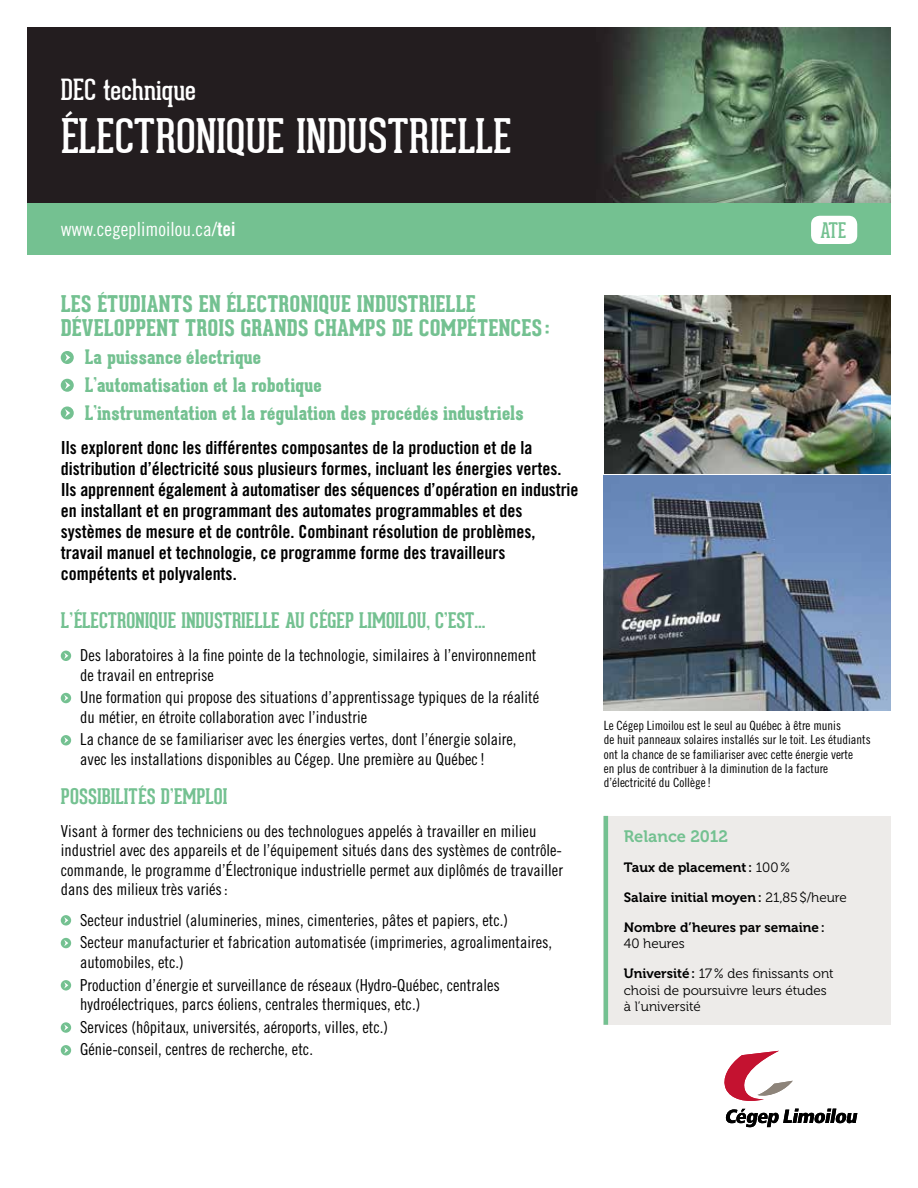
<style>
.page{position:relative;width:918px;height:1188px;background:#fff}
.page>*{position:absolute;margin:0;border:0;box-sizing:border-box;transform-origin:0 0}
.t1{font:46.5px "Geared Slab";color:#fff}
.t2{font:28.5px "Geared Slab";color:#fff}
.t3{font:800 22.5px/24px "Geared Slab";color:#74c191}
.t4{font:700 21px "Geared Slab";color:#74c191}
.t5{font:21px "Geared Slab";color:#74c191}
.t6{font:800 19.5px/27.8px "Geared Slab";color:#74c191}
.t7{font:19.5px "Trade Gothic LT Std Cn 18";color:#fff}
.t8{font:18px/21px "Trade Gothic LT Std Bd Cn 20";color:#000}
.t9{font:16.5px/19.5px "Trade Gothic LT Std Cn 18";color:#000}
.t10{font:16.5px "Museo 700";color:#74c191}
.t11{font:13.5px/16.5px "Museo 300";color:#000}
.t12{font:13.5px "Museo 700";color:#000}
.t13{font:12.75px/14.2px "Trade Gothic LT Std Cn 18";color:#000}
.s1{font-family:"Trade Gothic LT Std Bd Cn 20"}
.s2{font-family:"Museo 300"}
.s3{font-family:"Museo 700"}
</style>
<div class="page">
<img style="left:27px;top:27px;width:864px;height:176px">
<div style="left:61px;top:351px;width:13px;height:13px;background:#74c191;border-radius:50%"></div>
<svg style="left:65px;top:354px;width:5px;height:7px"></svg>
<div style="left:61px;top:379px;width:13px;height:13px;background:#74c191;border-radius:50%"></div>
<svg style="left:65px;top:381px;width:5px;height:8px"></svg>
<div style="left:61px;top:406px;width:13px;height:14px;background:#74c191;border-radius:50%"></div>
<svg style="left:65px;top:409px;width:5px;height:8px"></svg>
<div style="left:61px;top:651px;width:10px;height:10px;background:#74c191;border-radius:50%"></div>
<svg style="left:64px;top:653px;width:4px;height:6px"></svg>
<div style="left:61px;top:693px;width:10px;height:10px;background:#74c191;border-radius:50%"></div>
<svg style="left:64px;top:695px;width:4px;height:6px"></svg>
<div style="left:61px;top:735px;width:10px;height:10px;background:#74c191;border-radius:50%"></div>
<svg style="left:64px;top:737px;width:4px;height:6px"></svg>
<div style="left:61px;top:915px;width:10px;height:11px;background:#74c191;border-radius:50%"></div>
<svg style="left:64px;top:917px;width:4px;height:6px"></svg>
<div style="left:61px;top:938px;width:10px;height:10px;background:#74c191;border-radius:50%"></div>
<svg style="left:64px;top:940px;width:4px;height:6px"></svg>
<div style="left:61px;top:980px;width:10px;height:11px;background:#74c191;border-radius:50%"></div>
<svg style="left:64px;top:982px;width:4px;height:6px"></svg>
<div style="left:61px;top:1022px;width:10px;height:11px;background:#74c191;border-radius:50%"></div>
<svg style="left:64px;top:1024px;width:4px;height:7px"></svg>
<div style="left:61px;top:1045px;width:10px;height:10px;background:#74c191;border-radius:50%"></div>
<svg style="left:64px;top:1047px;width:4px;height:6px"></svg>
<svg style="left:724px;top:1051px;width:69px;height:50px"></svg>
<svg style="left:725px;top:1109px;width:132px;height:18px"></svg>
<img style="left:604px;top:476px;width:287px;height:235px">
<img style="left:604px;top:295px;width:287px;height:179px">
<div style="left:604px;top:816px;width:287px;height:209px;background:#edebe9"></div>
<hr style="left:604px;top:816px;width:4px;height:209px;background:#74c191">
<div style="left:27px;top:203px;width:864px;height:52px;background:#74c191"></div>
<div style="left:811px;top:216px;width:46px;height:28px;background:#fff;border-radius:9px"></div>
<h2 class="t2" style="left:61px;top:73px;width:137px">DEC technique</h2>
<h1 class="t1" style="left:61px;top:109px;width:453px">ÉLECTRONIQUE INDUSTRIELLE</h1>
<p class="t7" style="left:61px;top:217px;width:176px">www.cegeplimoilou.ca/<span class="s1">tei</span></p>
<p class="t5" style="left:820px;top:218px;width:28px">ATE</p>
<h3 class="t3" style="left:61px;top:293px;width:490px">Les étudiants en Électronique industrielle développent trois grands champs de compétences :</h3>
<p class="t6" style="left:85px;top:344px;width:440px">La puissance électrique<br>L’automatisation et la robotique<br>L’instrumentation et la régulation des procédés industriels</p>
<p class="t8" style="left:61px;top:437px;width:519px">Ils explorent donc les différentes composantes de la production et de la distribution d’électricité sous plusieurs formes, incluant les énergies vertes.<br>Ils apprennent également à automatiser des séquences d’opération en industrie en installant et en programmant des automates programmables et des systèmes de mesure et de contrôle. Combinant résolution de problèmes, travail manuel et technologie, ce programme forme des travailleurs compétents et polyvalents.</p>
<p class="t4" style="left:61px;top:607px;width:426px">L’ÉLECTRONIQUE INDUSTRIELLE AU CÉGEP LIMOILOU, C’EST...</p>
<p class="t9" style="left:80px;top:645px;width:458px">Des laboratoires à la fine pointe de la technologie, similaires à l’environnement de travail en entreprise</p>
<p class="t9" style="left:80px;top:687px;width:461px">Une formation qui propose des situations d’apprentissage typiques de la réalité du métier, en étroite collaboration avec l’industrie</p>
<p class="t9" style="left:80px;top:730px;width:438px">La chance de se familiariser avec les énergies vertes, dont l’énergie solaire, avec les installations disponibles au Cégep. Une première au Québec!</p>
<p class="t4" style="left:61px;top:783px;width:168px">POSSIBILITÉS D’EMPLOI</p>
<p class="t9" style="left:61px;top:821px;width:504px">Visant à former des techniciens ou des technologues appelés à travailler en milieu industriel avec des appareils et de l’équipement situés dans des systèmes de contrôle&shy;commande, le programme d’Électronique industrielle permet aux diplômés de travailler dans des milieux très variés:</p>
<p class="t9" style="left:80px;top:908px;width:473px;line-height:22.8px">Secteur industriel (alumineries, mines, cimenteries, pâtes et papiers, etc.)<br>Secteur manufacturier et fabrication automatisée (imprimeries, agroalimentaires,</p>
<p class="t9" style="left:80px;top:950px;width:421px;line-height:22.8px">automobiles, etc.)<br>Production d’énergie et surveillance de réseaux (Hydro-Québec, centrales</p>
<p class="t9" style="left:80px;top:993px;width:342px;line-height:22.8px">hydroélectriques, parcs éoliens, centrales thermiques, etc.)<br>Services (hôpitaux, universités, aéroports, villes, etc.)<br>Génie-conseil, centres de recherche, etc.</p>
<p class="t13" style="left:604px;top:718px;width:268px">Le Cégep Limoilou est le seul au Québec à être munis<br>de huit panneaux solaires installés sur le toit. Les étudiants ont la chance de se familiariser avec cette énergie verte<br>en plus de contribuer à la diminution de la facture d’électricité du Collège!</p>
<p class="t10" style="left:624px;top:827px;width:106px">Relance 2012</p>
<p class="t12" style="left:624px;top:860px;width:168px">Taux de placement: <span class="s2">100%</span></p>
<p class="t12" style="left:624px;top:890px;width:225px">Salaire initial moyen: <span class="s2">21,85$/heure</span></p>
<p class="t12" style="left:624px;top:920px;width:202px">Nombre d’heures par semaine:</p>
<p class="t11" style="left:624px;top:936px;width:63px">40 heures</p>
<p class="t11" style="left:624px;top:966px;width:211px"><span class="s3">Université:</span> 17% des finissants ont choisi de poursuivre leurs études à l’université</p>
</div>
